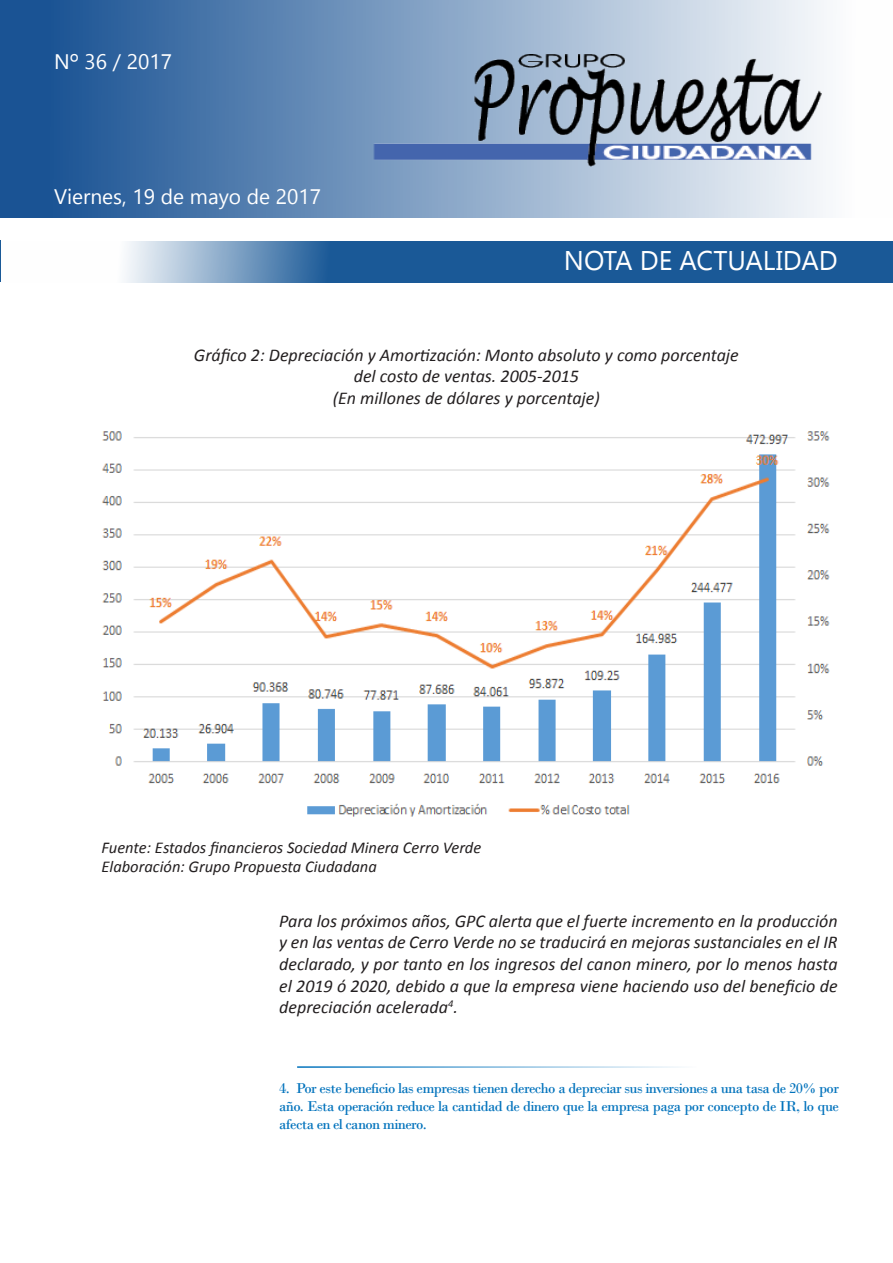
<style>
.page{position:relative;width:893px;height:1263px;background:#fff}
.page>*{position:absolute;margin:0;border:0;box-sizing:border-box;transform-origin:0 0}
.t1{font:italic 18px/21.6px "Calibri";color:#231f20;text-align:justify}
.t2{font:italic 16.5px "Calibri";color:#231f20}
.t3{font:15px/18px "Bodoni";letter-spacing:-.04em;color:#0072bc;text-align:justify}
</style>
<div class="page">
<div style="left:0;top:0;width:892px;height:217px;background:linear-gradient(to right,#0f4a8e,#fff)"></div>
<svg style="left:125px;top:241px;width:768px;height:41px;fill:#1a5997"></svg>
<hr style="left:0;top:240px;width:1px;height:41px;background:#1a5997">
<img style="left:373px;top:54px;width:449px;height:113px">
<hr style="left:297px;top:1066px;width:400px;height:2px;background:#0072bc">
<img style="left:101px;top:431px;width:729px;height:386px">
<svg style="left:566px;top:251px;width:66px;height:19px"></svg>
<svg style="left:642px;top:251px;width:29px;height:19px"></svg>
<div style="left:680px;top:251px;width:156px;height:19px;background:#1a5997"></div>
<svg style="left:56px;top:54px;width:22px;height:15px"></svg>
<svg style="left:113px;top:55px;width:8px;height:17px"></svg>
<svg style="left:128px;top:54px;width:43px;height:16px"></svg>
<svg style="left:135px;top:189px;width:19px;height:15px"></svg>
<svg style="left:162px;top:188px;width:21px;height:16px"></svg>
<svg style="left:248px;top:188px;width:21px;height:16px"></svg>
<svg style="left:277px;top:189px;width:43px;height:15px"></svg>
<svg style="left:86px;top:54px;width:20px;height:16px"></svg>
<svg style="left:54px;top:188px;width:71px;height:18px"></svg>
<svg style="left:192px;top:193px;width:48px;height:16px"></svg>
<p class="t1" style="left:194px;top:343px;width:546px">Gráfico 2: Depreciación y Amortización: Monto absoluto y como porcentaje</p>
<p class="t1" style="left:354px;top:365px;width:227px">del costo de ventas. 2005-2015</p>
<p class="t1" style="left:333px;top:386px;width:269px">(En millones de dólares y porcentaje)</p>
<p class="t2" style="left:102px;top:836px;width:381px">Fuente: Estados financieros Sociedad Minera Cerro Verde</p>
<p class="t2" style="left:102px;top:855px;width:277px">Elaboración: Grupo Propuesta Ciudadana</p>
<p class="t1" style="left:279px;top:909px;width:560px">Para los próximos años, GPC alerta que el fuerte incremento en la producción y en las ventas de Cerro Verde no se traducirá en mejoras sustanciales en el IR declarado, y por tanto en los ingresos del canon minero, por lo menos hasta el 2019 ó 2020, debido a que la empresa viene haciendo uso del beneficio de depreciación acelerada<sup>4</sup>.</p>
<p class="t3" style="left:279px;top:1079px;width:561px">4. Por este beneficio las empresas tienen derecho a depreciar sus inversiones a una tasa de 20% por año. Esta operación reduce la cantidad de dinero que la empresa paga por concepto de IR, lo que afecta en el canon minero.</p>
</div>
